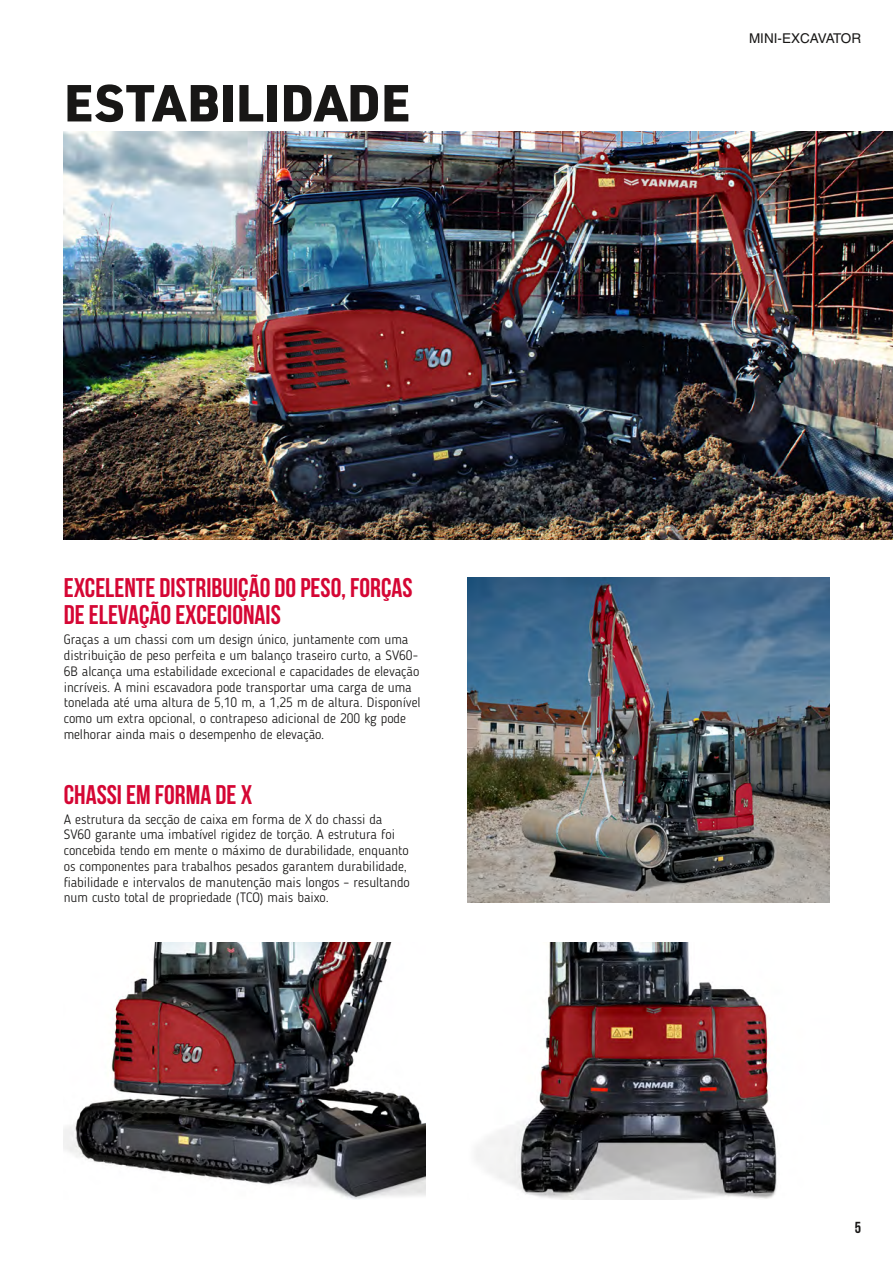
<style>
.page{position:relative;width:893px;height:1263px;background:#fff}
.page>*{position:absolute;margin:0;border:0;box-sizing:border-box;transform-origin:0 0}
.t1{font:900 51px "URWDIN";color:#181716}
.t2{font:700 27px/27px "Bebas Neue";color:#d50634}
.t3{font:15.9px "Bebas Neue";color:#181716}
.t4{font:300 13.5px/15.8px "Blogger Sans";color:#181716}
.t5{font:13.5px "Helvetica LT Pro";color:#181716}
</style>
<div class="page">
<img style="left:64px;top:942px;width:361px;height:257px">
<img style="left:476px;top:942px;width:301px;height:257px">
<img style="left:468px;top:577px;width:361px;height:325px">
<img style="left:64px;top:132px;width:829px;height:407px">
<h1 class="t1" style="left:64px;top:68px;width:348px">ESTABILIDADE</h1>
<h2 class="t2" style="left:64px;top:574px;width:350px">EXCELENTE DISTRIBUIÇÃO DO PESO, FORÇAS<br>DE ELEVAÇÃO EXCECIONAIS</h2>
<p class="t4" style="left:64px;top:632px;width:358px">Graças a um chassi com um design único, juntamente com uma distribuição de peso perfeita e um balanço traseiro curto, a SV60- 6B alcança uma estabilidade excecional e capacidades de elevação incríveis. A mini escavadora pode transportar uma carga de uma tonelada até uma altura de 5,10 m, a 1,25 m de altura. Disponível como um extra opcional, o contrapeso adicional de 200 kg pode melhorar ainda mais o desempenho de elevação.</p>
<h2 class="t2" style="left:64px;top:780px;width:190px">CHASSI EM FORMA DE X</h2>
<p class="t4" style="left:64px;top:811px;width:348px">A estrutura da secção de caixa em forma de X do chassi da SV60 garante uma imbatível rigidez de torção. A estrutura foi concebida tendo em mente o máximo de durabilidade, enquanto os componentes para trabalhos pesados garantem durabilidade, fiabilidade e intervalos de manutenção mais longos – resultando num custo total de propriedade (TCO) mais baixo.</p>
<p class="t5" style="left:749px;top:30px;width:114px">MINI-EXCAVATOR</p>
<p class="t3" style="left:855px;top:1218px;width:8px">5</p>
</div>
